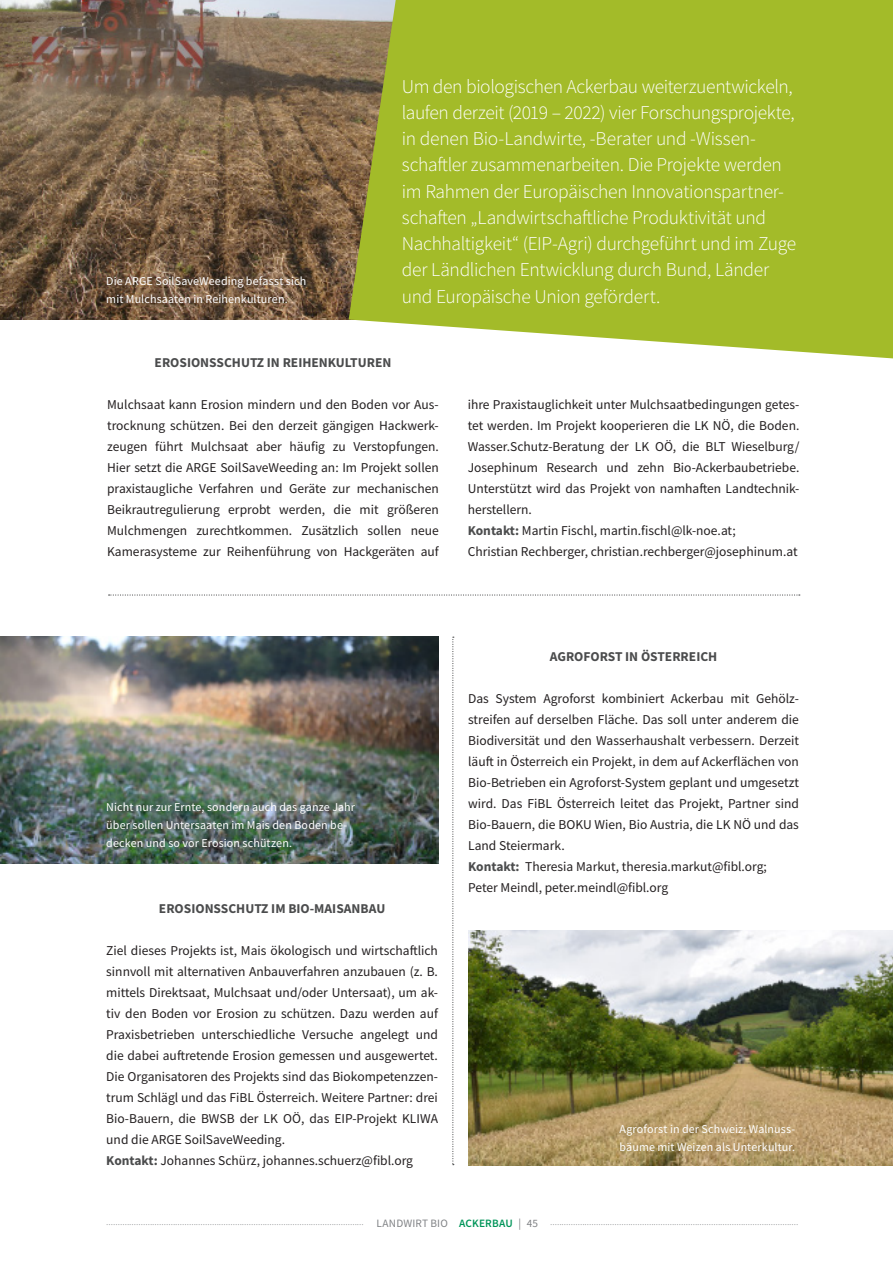
<style>
.page{position:relative;width:893px;height:1263px;background:#fff}
.page>*{position:absolute;margin:0;border:0;box-sizing:border-box;transform-origin:0 0}
.t1{font:300 19.5px/26.2px "Source Sans Pro";letter-spacing:-.015em;color:#fff}
.t2{font:13.5px/21px "Source Sans Pro";color:#231f20}
.t3{font:700 13.5px "Source Sans Pro";color:#4b4c4d}
.t4{font:12px/18px "Source Sans Pro";letter-spacing:.01em;color:#fff}
.t5{font:300 10.5px "Source Sans Pro";color:#808285}
.s1{font-weight:700;color:#4b4c4d}
.s2{font-weight:400;font-size:11.25px}
.s3{font-weight:600;font-size:11.25px;color:#009559}
</style>
<div class="page">
<img style="left:0;top:0;width:349px;height:320px">
<svg style="left:109px;top:594px;width:691px;height:2px"></svg>
<svg style="left:349px;top:0;width:544px;height:358px;background:#a6bb37"></svg>
<svg style="left:452px;top:637px;width:2px;height:528px"></svg>
<img style="left:0;top:637px;width:439px;height:226px">
<img style="left:468px;top:930px;width:425px;height:235px">
<p class="t4" style="left:106px;top:272px;width:202px">Die ARGE SoilSaveWeeding befasst sich mit Mulchsaaten in Reihenkulturen.</p>
<p class="t1" style="left:402px;top:73px;width:396px">Um den biologischen Ackerbau weiterzuentwickeln, laufen derzeit (2019 – 2022) vier Forschungsprojekte, in denen Bio-Landwirte, -Berater und -Wissen&shy;schaftler zusammenarbeiten. Die Projekte werden im Rahmen der Europäischen Innovationspartner&shy;schaften „Landwirtschaftliche Produktivität und Nachhaltigkeit“ (EIP-Agri) durchgeführt und im Zuge der Ländlichen Entwicklung durch Bund, Länder und Europäische Union gefördert.</p>
<p class="t3" style="left:155px;top:353px;width:238px">EROSIONSSCHUTZ IN REIHENKULTUREN</p>
<p class="t2" style="left:107px;top:393px;width:333px;text-align:justify">Mulchsaat kann Erosion mindern und den Boden vor Aus&shy;trocknung schützen. Bei den derzeit gängigen Hackwerk&shy;zeugen führt Mulchsaat aber häufig zu Verstopfungen.<br>Hier setzt die ARGE SoilSaveWeeding an: Im Projekt sollen praxistaugliche Verfahren und Geräte zur mechanischen Beikrautregulierung erprobt werden, die mit größeren Mulchmengen zurechtkommen. Zusätzlich sollen neue Kamerasysteme zur Reihenführung von Hackgeräten auf</p>
<p class="t2" style="left:468px;top:393px;width:333px">ihre Praxistauglichkeit unter Mulchsaatbedingungen getes&shy;tet werden. Im Projekt kooperieren die LK NÖ, die Boden.<br>Wasser.Schutz-Beratung der LK OÖ, die BLT Wieselburg/ Josephinum Research und zehn Bio-Ackerbaubetriebe.<br>Unterstützt wird das Projekt von namhaften Landtechnik&shy;herstellern.<br><span class="s1">Kontakt:</span> Martin Fischl, martin.fischl@lk-noe.at;<br>Christian Rechberger, christian.rechberger@josephinum.at</p>
<p class="t4" style="left:106px;top:798px;width:250px">Nicht nur zur Ernte, sondern auch das ganze Jahr über sollen Untersaaten im Mais den Boden be&shy;decken und so vor Erosion schützen.</p>
<p class="t3" style="left:159px;top:899px;width:228px">EROSIONSSCHUTZ IM BIO-MAISANBAU</p>
<p class="t2" style="left:106px;top:939px;width:333px">Ziel dieses Projekts ist, Mais ökologisch und wirtschaftlich sinnvoll mit alternativen Anbauverfahren anzubauen (z. B. mittels Direktsaat, Mulchsaat und/oder Untersaat), um ak&shy;tiv den Boden vor Erosion zu schützen. Dazu werden auf Praxisbetrieben unterschiedliche Versuche angelegt und die dabei auftretende Erosion gemessen und ausgewertet.<br>Die Organisatoren des Projekts sind das Biokompetenzzen&shy;trum Schlägl und das FiBL Österreich. Weitere Partner: drei Bio-Bauern, die BWSB der LK OÖ, das EIP-Projekt KLIWA und die ARGE SoilSaveWeeding.<br><span class="s1">Kontakt:</span> Johannes Schürz, johannes.schuerz@fibl.org</p>
<p class="t3" style="left:550px;top:647px;width:169px">AGROFORST IN ÖSTERREICH</p>
<p class="t2" style="left:468px;top:688px;width:332px">Das System Agroforst kombiniert Ackerbau mit Gehölz&shy;streifen auf derselben Fläche. Das soll unter anderem die Biodiversität und den Wasserhaushalt verbessern. Derzeit läuft in Österreich ein Projekt, in dem auf Ackerflächen von Bio-Betrieben ein Agroforst-System geplant und umgesetzt wird. Das FiBL Österreich leitet das Projekt, Partner sind Bio-Bauern, die BOKU Wien, Bio Austria, die LK NÖ und das Land Steiermark.<br><span class="s1">Kontakt:</span> Theresia Markut, theresia.markut@fibl.org; Peter Meindl, peter.meindl@fibl.org</p>
<p class="t4" style="left:619px;top:1120px;width:177px">Agroforst in der Schweiz: Walnuss&shy;bäume mit Weizen als Unterkultur.</p>
<p class="t5" style="left:106px;top:1215px;width:433px">................................................................................................................ <span class="s2">LANDWIRT BIO</span> <span class="s3">ACKERBAU</span> <span class="s2">| 45</span></p>
</div>
